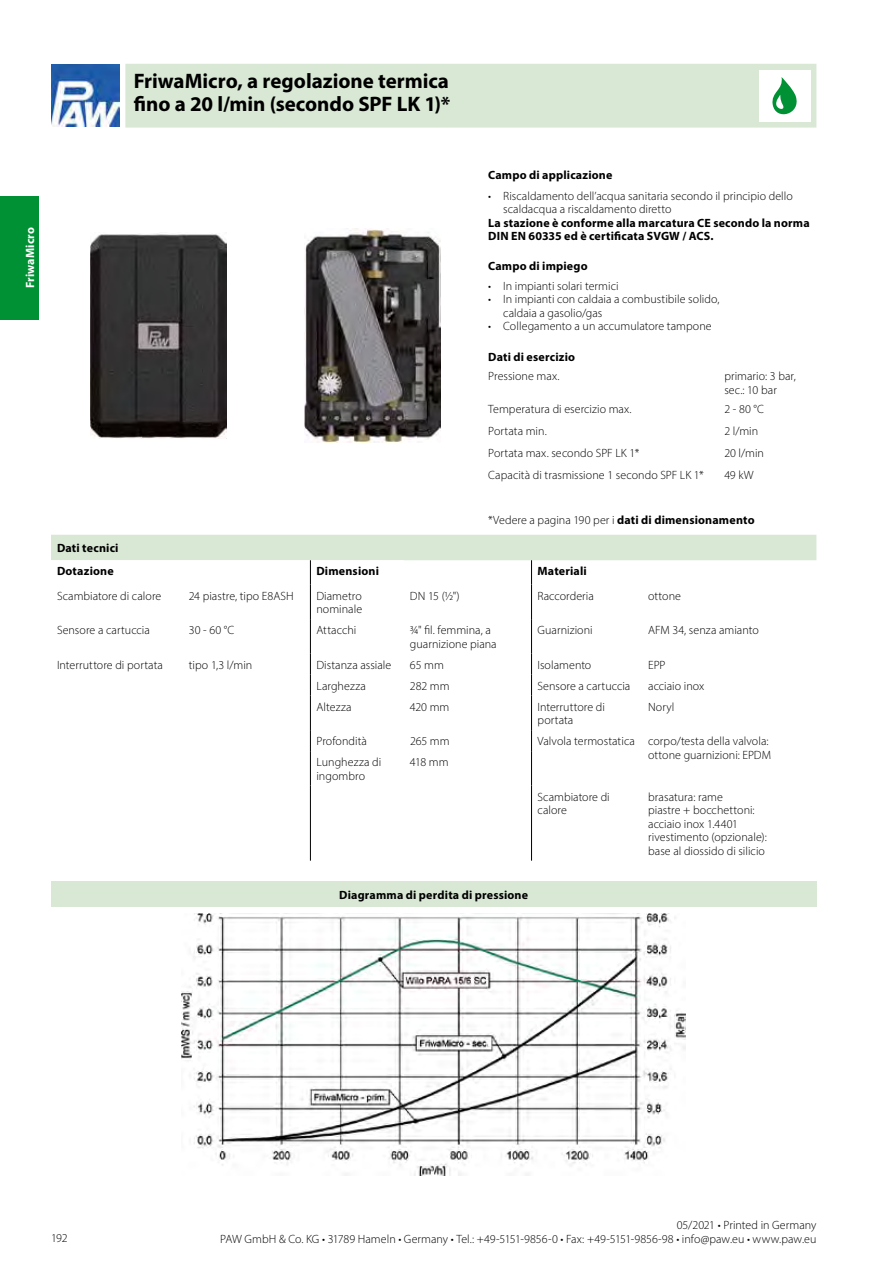
<style>
.page{position:relative;width:893px;height:1263px;background:#fff}
.page>*{position:absolute;margin:0;border:0;box-sizing:border-box;transform-origin:0 0}
.t1{font:700 21px/22.5px "Myriad Pro";letter-spacing:-.005em;color:#000}
.t2{font:300 12px/13.5px "Myriad Pro";letter-spacing:.005em;color:#000}
.t3{font:700 12px/13.5px "Myriad Pro";letter-spacing:.015em;color:#000}
.t4{font:700 12px "Myriad Pro";letter-spacing:.015em;color:#fff}
.s1{font-weight:700}
</style>
<div class="page">
<div style="left:0;top:196px;width:38px;height:123px;background:#009134"></div>
<img style="left:90px;top:233px;width:136px;height:206px">
<img style="left:304px;top:229px;width:137px;height:213px">
<hr style="left:310px;top:585px;width:1px;height:34px;background:#000">
<hr style="left:310px;top:619px;width:1px;height:35px;background:#000">
<svg style="left:310px;top:654px;width:1px;height:42px"></svg>
<hr style="left:310px;top:751px;width:1px;height:35px;background:#000">
<hr style="left:310px;top:786px;width:1px;height:75px;background:#000">
<svg style="left:51px;top:535px;width:765px;height:50px"></svg>
<hr style="left:531px;top:585px;width:1px;height:34px;background:#000">
<hr style="left:531px;top:619px;width:1px;height:35px;background:#000">
<svg style="left:531px;top:654px;width:1px;height:42px"></svg>
<hr style="left:310px;top:696px;width:1px;height:34px;background:#000">
<hr style="left:531px;top:696px;width:1px;height:34px;background:#000">
<svg style="left:310px;top:730px;width:1px;height:21px"></svg>
<svg style="left:531px;top:730px;width:1px;height:21px"></svg>
<hr style="left:531px;top:751px;width:1px;height:35px;background:#000">
<hr style="left:531px;top:786px;width:1px;height:75px;background:#000">
<div style="left:51px;top:882px;width:765px;height:25px;background:#d9e8d5"></div>
<img style="left:182px;top:913px;width:503px;height:262px">
<svg style="left:125px;top:64px;width:691px;height:64px;background:#d8e8d5"></svg>
<p class="t4" style="left:22px;top:288px;width:63px;rotate:-90deg">FriwaMicro</p>
<h1 class="t1" style="left:134px;top:69px;width:318px">FriwaMicro, a regolazione termica fino a 20 l/min (secondo SPF LK 1)*</h1>
<p class="t3" style="left:57px;top:536px;width:63px;line-height:23.2px">Dati tecnici<br>Dotazione</p>
<p class="t3" style="left:488px;top:168px;width:126px">Campo di applicazione</p>
<p class="t2" style="left:503px;top:189px;width:291px;text-indent:-15px">• Riscaldamento dell’acqua sanitaria secondo il principio dello scaldacqua a riscaldamento diretto</p>
<p class="t3" style="left:488px;top:215px;width:323px">La stazione è conforme alla marcatura CE secondo la norma<br>DIN EN 60335 ed è certificata SVGW / ACS.</p>
<p class="t3" style="left:488px;top:259px;width:101px">Campo di impiego</p>
<p class="t2" style="left:488px;top:279px;width:132px">• In impianti solari termici</p>
<p class="t2" style="left:503px;top:292px;width:218px;text-indent:-15px">• In impianti con caldaia a combustibile solido, caldaia a gasolio/gas</p>
<p class="t2" style="left:488px;top:319px;width:225px">• Collegamento a un accumulatore tampone</p>
<p class="t3" style="left:488px;top:349px;width:88px">Dati di esercizio</p>
<p class="t2" style="left:488px;top:369px;width:73px">Pressione max.</p>
<p class="t2" style="left:724px;top:369px;width:73px">primario: 3 bar, sec.: 10 bar</p>
<p class="t2" style="left:488px;top:402px;width:145px">Temperatura di esercizio max.</p>
<p class="t2" style="left:724px;top:402px;width:41px">2 - 80 °C</p>
<p class="t2" style="left:488px;top:424px;width:60px">Portata min.</p>
<p class="t2" style="left:724px;top:424px;width:35px">2 l/min</p>
<p class="t2" style="left:488px;top:446px;width:153px">Portata max. secondo SPF LK 1*</p>
<p class="t2" style="left:724px;top:446px;width:41px">20 l/min</p>
<p class="t2" style="left:488px;top:468px;width:217px">Capacità di trasmissione 1 secondo SPF LK 1*</p>
<p class="t2" style="left:724px;top:468px;width:31px">49 kW</p>
<p class="t2" style="left:488px;top:513px;width:268px">*Vedere a pagina 190 per i <span class="s1">dati di dimensionamento</span></p>
<p class="t3" style="left:316px;top:564px;width:64px">Dimensioni</p>
<p class="t3" style="left:537px;top:564px;width:51px">Materiali</p>
<p class="t2" style="left:57px;top:589px;width:106px">Scambiatore di calore</p>
<p class="t2" style="left:189px;top:589px;width:106px">24 piastre, tipo E8ASH</p>
<p class="t2" style="left:316px;top:589px;width:47px">Diametro nominale</p>
<p class="t2" style="left:410px;top:589px;width:51px">DN 15 (½")</p>
<p class="t2" style="left:537px;top:589px;width:58px">Raccorderia</p>
<p class="t2" style="left:648px;top:589px;width:34px">ottone</p>
<p class="t2" style="left:57px;top:623px;width:94px">Sensore a cartuccia</p>
<p class="t2" style="left:189px;top:623px;width:47px">30 - 60 °C</p>
<p class="t2" style="left:316px;top:623px;width:41px">Attacchi</p>
<p class="t2" style="left:410px;top:623px;width:88px">¾" fil. femmina, a guarnizione piana</p>
<p class="t2" style="left:537px;top:623px;width:57px">Guarnizioni</p>
<p class="t2" style="left:648px;top:623px;width:112px">AFM 34, senza amianto</p>
<p class="t2" style="left:57px;top:658px;width:107px">Interruttore di portata</p>
<p class="t2" style="left:189px;top:658px;width:65px">tipo 1,3 l/min</p>
<p class="t2" style="left:316px;top:658px;width:76px">Distanza assiale</p>
<p class="t2" style="left:410px;top:658px;width:35px">65 mm</p>
<p class="t2" style="left:537px;top:658px;width:55px">Isolamento</p>
<p class="t2" style="left:648px;top:658px;width:19px">EPP</p>
<p class="t2" style="left:316px;top:679px;width:51px">Larghezza</p>
<p class="t2" style="left:410px;top:679px;width:41px">282 mm</p>
<p class="t2" style="left:538px;top:679px;width:94px">Sensore a cartuccia</p>
<p class="t2" style="left:648px;top:679px;width:58px">acciaio inox</p>
<p class="t2" style="left:316px;top:700px;width:37px">Altezza</p>
<p class="t2" style="left:410px;top:700px;width:41px">420 mm</p>
<p class="t2" style="left:538px;top:700px;width:69px">Interruttore di portata</p>
<p class="t2" style="left:648px;top:700px;width:28px">Noryl</p>
<p class="t2" style="left:316px;top:734px;width:52px">Profondità</p>
<p class="t2" style="left:410px;top:734px;width:41px">265 mm</p>
<p class="t2" style="left:538px;top:734px;width:235px;text-align:right">Valvola termostatica corpo/testa della valvola: ottone guarnizioni: EPDM</p>
<p class="t2" style="left:316px;top:755px;width:66px">Lunghezza di ingombro</p>
<p class="t2" style="left:410px;top:755px;width:40px">418 mm</p>
<p class="t2" style="left:538px;top:790px;width:74px">Scambiatore di calore</p>
<p class="t2" style="left:648px;top:790px;width:120px">brasatura: rame<br>piastre + bocchettoni: acciaio inox 1.4401 rivestimento (opzionale): base al diossido di silicio</p>
<p class="t3" style="left:339px;top:888px;width:190px">Diagramma di perdita di pressione</p>
<p class="t2" style="left:51px;top:1231px;width:18px">192</p>
<p class="t2" style="left:220px;top:1218px;width:598px;text-align:right">05/2021 • Printed in Germany<br>PAW GmbH &amp; Co. KG • 31789 Hameln • Germany • Tel.: +49-5151-9856-0 • Fax: +49-5151-9856-98 • info@paw.eu • www.paw.eu</p>
</div>
